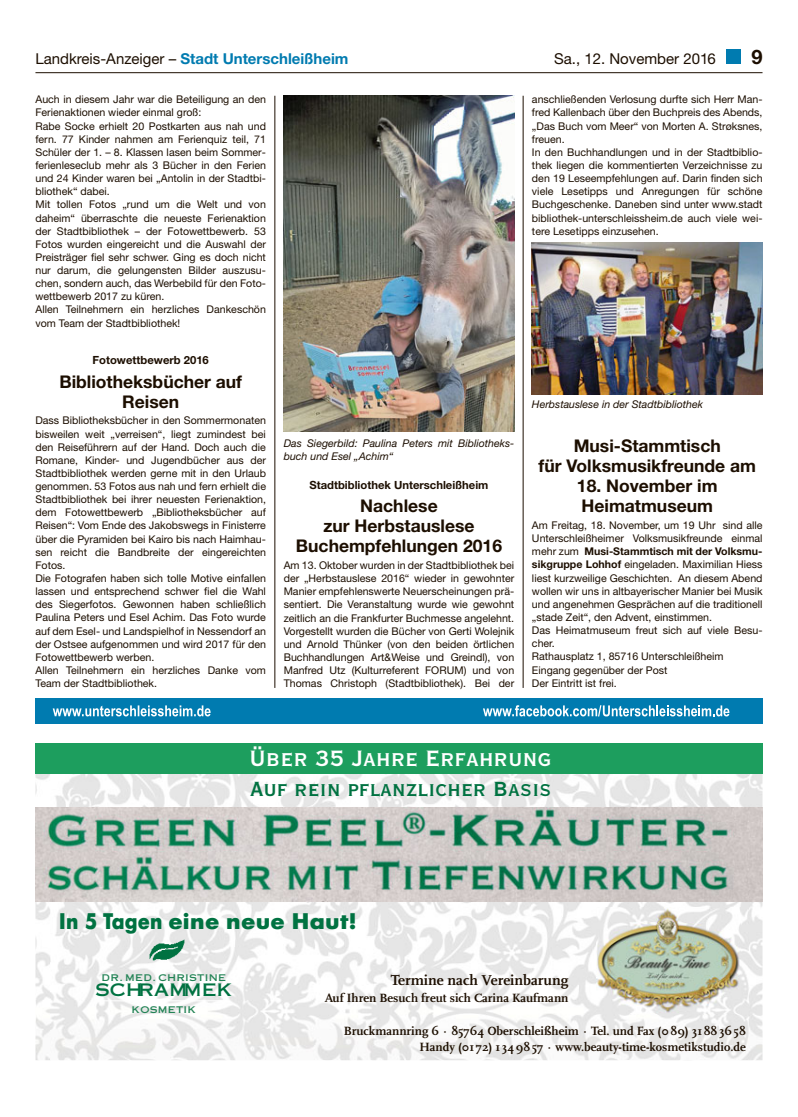
<style>
.page{position:relative;width:798px;height:1117px;background:#fff}
.page>*{position:absolute;margin:0;border:0;box-sizing:border-box;transform-origin:0 0}
.t1{font:29.12px "Copperplate Thirty BC";color:#fff}
.t2{font:26.88px "Copperplate Thirty BC";color:#007241}
.t3{font:700 22.38px "Futura BQ";letter-spacing:.015em;color:#007241;scale:.89 1}
.t4{font:20.62px "Copperplate Thirty One AB";color:#007241}
.t5{font:700 20px "Helvetica Neue";color:#1c0e00}
.t6{font:700 17.5px/20px "Helvetica Neue";color:#1c0e00;text-align:center}
.t7{font:700 15px "Helvetica Neue";color:#007bb0}
.t8{font:700 15px "Scala";color:#1c0e00}
.t9{font:15px "Helvetica Neue";color:#1c0e00}
.t10{font:700 12.5px/16.2px "Scala";color:#1c0e00;text-align:right}
.t11{font:700 11.25px "Helvetica Neue";color:#1c0e00}
.t12{font:11px "Copperplate Thirty One AB";letter-spacing:.025em;color:#228355}
.t13{font:10.62px/13.1px "Helvetica Neue";color:#1c0e00}
.t14{font:italic 10.62px/13.1px "Helvetica Neue";color:#1c0e00}
.s1{font-weight:400;color:#1c0e00}
.s2{font-weight:700}
</style>
<div class="page">
<div style="left:725px;top:50px;width:14px;height:14px;background:#007bb0"></div>
<hr style="left:35px;top:72px;width:727px;height:1px;background:#1c0e00">
<hr style="left:274px;top:96px;width:1px;height:591px;background:#1c0e00">
<hr style="left:522px;top:96px;width:1px;height:591px;background:#1c0e00">
<div style="left:35px;top:698px;width:727px;height:26px;background:#007bb0"></div>
<svg style="left:53px;top:705px;width:157px;height:11px"></svg>
<svg style="left:483px;top:705px;width:246px;height:11px"></svg>
<img style="left:283px;top:96px;width:231px;height:335px">
<img style="left:531px;top:242px;width:231px;height:152px">
<img style="left:35px;top:773px;width:727px;height:286px">
<img style="left:35px;top:807px;width:727px;height:93px">
<hr style="left:95px;top:1000px;width:130px;height:1px;background:#fff">
<img style="left:148px;top:937px;width:38px;height:25px">
<div style="left:35px;top:742px;width:727px;height:31px;background:#1d9e5e"></div>
<img style="left:596px;top:907px;width:144px;height:105px">
<p class="t7" style="left:35px;top:53px;width:314px"><span class="s1">Landkreis-Anzeiger –</span> Stadt Unterschleißheim</p>
<p class="t9" style="left:554px;top:53px;width:163px">Sa., 12. November 2016</p>
<p class="t5" style="left:751px;top:50px;width:13px">9</p>
<p class="t13" style="left:35px;top:94px;width:232px">Auch in diesem Jahr war die Beteiligung an den Ferienaktionen wieder einmal groß:<br>Rabe Socke erhielt 20 Postkarten aus nah und fern. 77 Kinder nahmen am Ferienquiz teil, 71<br>Schüler der 1. – 8. Klassen lasen beim Sommer&shy;ferienleseclub mehr als 3 Bücher in den Ferien und 24 Kinder waren bei „Antolin in der Stadtbi&shy;bliothek“ dabei.<br>Mit tollen Fotos „rund um die Welt und von daheim“ überraschte die neueste Ferienaktion der Stadtbibliothek – der Fotowettbewerb. 53<br>Fotos wurden eingereicht und die Auswahl der Preisträger fiel sehr schwer. Ging es doch nicht nur darum, die gelungensten Bilder auszusu&shy;chen, sondern auch, das Werbebild für den Foto&shy;wettbewerb 2017 zu küren.<br>Allen Teilnehmern ein herzliches Dankeschön vom Team der Stadtbibliothek!</p>
<p class="t11" style="left:93px;top:356px;width:118px">Fotowettbewerb 2016</p>
<p class="t6" style="left:59px;top:373px;width:184px">Bibliotheksbücher auf<br>Reisen</p>
<p class="t13" style="left:35px;top:415px;width:232px">Dass Bibliotheksbücher in den Sommermonaten bisweilen weit „verreisen“, liegt zumindest bei den Reiseführern auf der Hand. Doch auch die Romane, Kinder- und Jugendbücher aus der Stadtbibliothek werden gerne mit in den Urlaub genommen. 53 Fotos aus nah und fern erhielt die Stadtbibliothek bei ihrer neuesten Ferienaktion, dem Fotowettbewerb „Bibliotheksbücher auf Reisen“: Vom Ende des Jakobswegs in Finisterre über die Pyramiden bei Kairo bis nach Haimhau&shy;sen reicht die Bandbreite der eingereichten Fotos.<br>Die Fotografen haben sich tolle Motive einfallen lassen und entsprechend schwer fiel die Wahl des Siegerfotos. Gewonnen haben schließlich Paulina Peters und Esel Achim. Das Foto wurde auf dem Esel- und Landspielhof in Nessendorf an der Ostsee aufgenommen und wird 2017 für den Fotowettbewerb werben.<br>Allen Teilnehmern ein herzliches Danke vom Team der Stadtbibliothek.</p>
<p class="t14" style="left:283px;top:437px;width:232px">Das Siegerbild: Paulina Peters mit Bibliotheks&shy;buch und Esel „Achim“</p>
<p class="t11" style="left:309px;top:480px;width:180px">Stadtbibliothek Unterschleißheim</p>
<p class="t6" style="left:296px;top:497px;width:207px">Nachlese<br>zur Herbstauslese<br>Buchempfehlungen 2016</p>
<p class="t13" style="left:283px;top:559px;width:232px;text-align:justify">Am 13. Oktober wurden in der Stadtbibliothek bei der „Herbstauslese 2016“ wieder in gewohnter Manier empfehlenswerte Neuerscheinungen prä&shy;sentiert. Die Veranstaltung wurde wie gewohnt zeitlich an die Frankfurter Buchmesse angelehnt.<br>Vorgestellt wurden die Bücher von Gerti Wolejnik und Arnold Thünker (von den beiden örtlichen Buchhandlungen Art&amp;Weise und Greindl), von Manfred Utz (Kulturreferent FORUM) und von Thomas Christoph (Stadtbibliothek). Bei der</p>
<p class="t13" style="left:531px;top:94px;width:232px">anschließenden Verlosung durfte sich Herr Man&shy;fred Kallenbach über den Buchpreis des Abends, „Das Buch vom Meer“ von Morten A. Strøksnes, freuen.<br>In den Buchhandlungen und in der Stadtbiblio&shy;thek liegen die kommentierten Verzeichnisse zu den 19 Leseempfehlungen auf. Darin finden sich viele Lesetipps und Anregungen für schöne Buchgeschenke. Daneben sind unter www.stadt bibliothek-unterschleissheim.de auch viele wei&shy;tere Lesetipps einzusehen.</p>
<p class="t14" style="left:531px;top:399px;width:172px">Herbstauslese in der Stadtbibliothek</p>
<p class="t6" style="left:538px;top:437px;width:219px">Musi-Stammtisch<br>für Volksmusikfreunde am</p>
<p class="t6" style="left:576px;top:477px;width:142px;text-align:left">18. November im<br>Heimatmuseum</p>
<p class="t13" style="left:531px;top:519px;width:232px">Am Freitag, 18. November, um 19 Uhr sind alle Unterschleißheimer Volksmusikfreunde einmal mehr zum <span class="s2">Musi-Stammtisch mit der Volksmu&shy;sikgruppe Lohhof</span> eingeladen. Maximilian Hiess liest kurzweilige Geschichten. An diesem Abend wollen wir uns in altbayerischer Manier bei Musik und angenehmen Gesprächen auf die traditionell „stade Zeit“, den Advent, einstimmen.<br>Das Heimatmuseum freut sich auf viele Besu&shy;cher.<br>Rathausplatz 1, 85716 Unterschleißheim Eingang gegenüber der Post<br>Der Eintritt ist frei.</p>
<p class="t1" style="left:249px;top:738px;width:304px">Über 35 Jahre Erfahrung</p>
<p class="t2" style="left:250px;top:771px;width:303px">Auf rein pflanzlicher Basis</p>
<p class="t3" style="left:59px;top:911px;width:335px">In 5 Tagen eine neue Haut!</p>
<p class="t12" style="left:101px;top:970px;width:126px">DR. MED. CHRISTINE</p>
<p class="t4" style="left:95px;top:976px;width:139px">SCHRAMMEK</p>
<p class="t12" style="left:131px;top:1002px;width:66px">KOSMETIK</p>
<p class="t8" style="left:390px;top:974px;width:179px">Termine nach Vereinbarung</p>
<p class="t10" style="left:324px;top:990px;width:245px">Auf Ihren Besuch freut sich Carina Kaufmann</p>
<p class="t10" style="left:344px;top:1023px;width:403px">Bruckmannring 6 · 85764 Oberschleißheim · Tel. und Fax (0 89) 3188 36 58<br>Handy (0172) 1 34 98 57 · www.beauty-time-kosmetikstudio.de</p>
</div>
